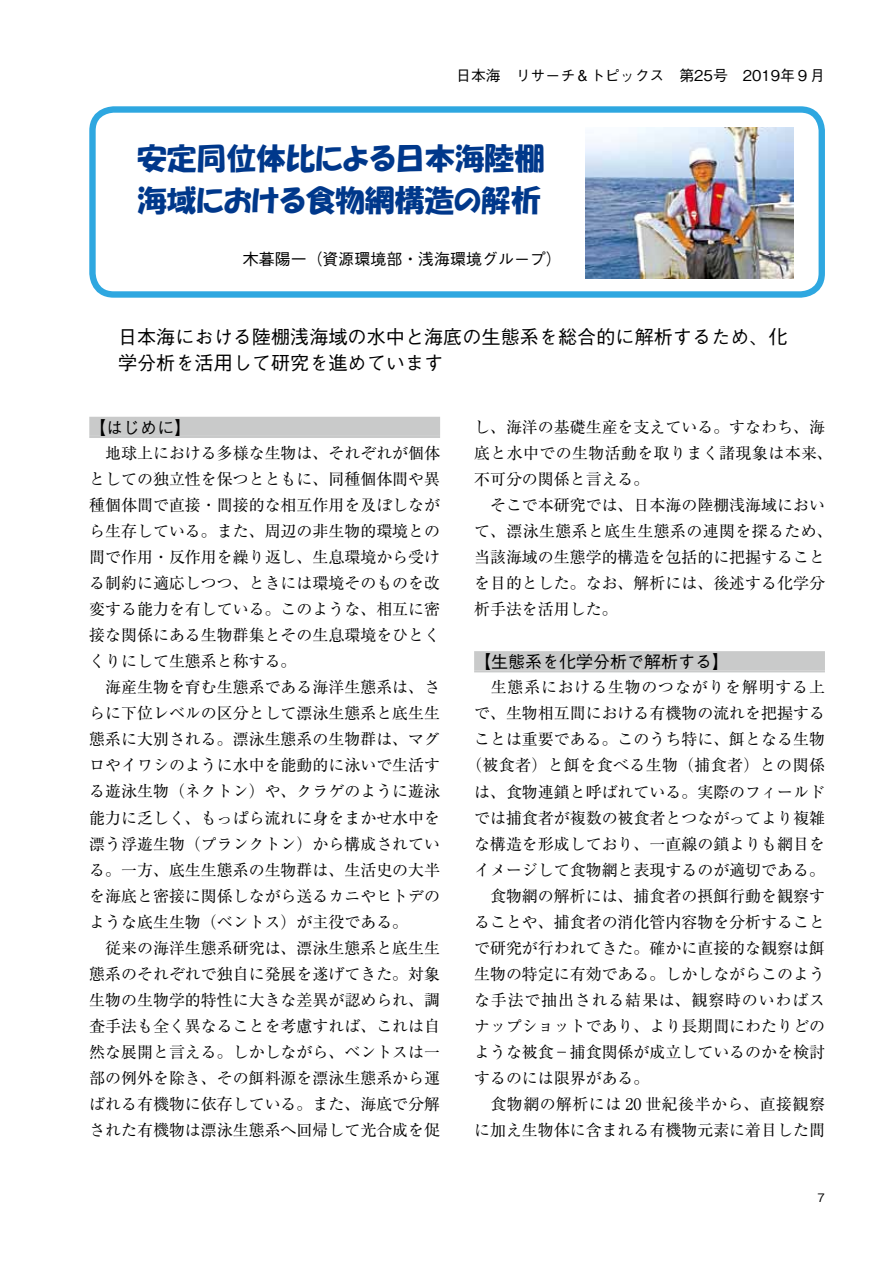
<style>
.page{position:relative;width:893px;height:1263px;background:#fff}
.page>*{position:absolute;margin:0;border:0;box-sizing:border-box;transform-origin:0 0}
.t1{font:29.7px/42.6px "HGP Soei Kakupoptai";color:#00388b}
.t2{font:500 19.2px/25.5px "Gothic BBB Pro";color:#000}
.t3{font:500 16.95px "Gothic BBB Pro";color:#000}
.t4{font:15.9px/26.1px "Ryumin Pro";color:#000}
.t5{font:15.9px "Ryumin Pro";letter-spacing:.025em;color:#000}
.t6{font:15.9px "Ryumin Pro";letter-spacing:.03em;color:#000}
.t7{font:15.9px "Ryumin Pro";letter-spacing:.05em;color:#000}
.t8{font:15.9px "Ryumin Pro";letter-spacing:.055em;color:#000}
.t9{font:500 15.9px "Gothic BBB Pro";color:#000}
.t10{font:500 14.85px "Gothic BBB Pro";color:#000}
.t11{font:500 11.7px "Gothic BBB Pro";color:#000}
</style>
<div class="page">
<div style="left:89px;top:106px;width:736px;height:192px;border:6px solid #2ea7e0;border-radius:21px"></div>
<div style="left:89px;top:417px;width:351px;height:19px;background:#c9caca"></div>
<hr style="left:89px;top:436px;width:351px;height:2px;background:#c9caca">
<div style="left:474px;top:651px;width:351px;height:19px;background:#c9caca"></div>
<hr style="left:474px;top:670px;width:351px;height:2px;background:#c9caca">
<img style="left:586px;top:127px;width:207px;height:152px">
<p class="t10" style="left:456px;top:64px;width:370px">日本海　リサーチ＆トピックス　第25号　2019年９月</p>
<h1 class="t1" style="left:137px;top:137px;width:408px">安定同位体比による日本海陸棚海域における食物網構造の解析</h1>
<p class="t9" style="left:243px;top:246px;width:320px">木暮陽一（資源環境部・浅海環境グループ）</p>
<p class="t2" style="left:118px;top:322px;width:671px">日本海における陸棚浅海域の水中と海底の生態系を総合的に解析するため、化学分析を活用して研究を進めています</p>
<p class="t3" style="left:89px;top:414px;width:104px">【はじめに】</p>
<p class="t4" style="left:89px;top:439px;width:352px">　地球上における多様な生物は、それぞれが個体としての独立性を保つとともに、同種個体間や異種個体間で直接・間接的な相互作用を及ぼしながら生存している。また、周辺の非生物的環境との間で作用・反作用を繰り返し、生息環境から受ける制約に適応しつつ、ときには環境そのものを改変する能力を有している。このような、相互に密接な関係にある生物群集とその生息環境をひとくくりにして生態系と称する。<br>　海産生物を育む生態系である海洋生態系は、さらに下位レベルの区分として漂泳生態系と底生生態系に大別される。漂泳生態系の生物群は、マグロやイワシのように水中を能動的に泳いで生活する遊泳生物（ネクトン）や、クラゲのように遊泳能力に乏しく、もっぱら流れに身をまかせ水中を漂う浮遊生物（プランクトン）から構成されている。一方、底生生態系の生物群は、生活史の大半を海底と密接に関係しながら送るカニやヒトデのような底生生物（ベントス）が主役である。<br>　従来の海洋生態系研究は、漂泳生態系と底生生態系のそれぞれで独自に発展を遂げてきた。対象生物の生物学的特性に大きな差異が認められ、調査手法も全く異なることを考慮すれば、これは自然な展開と言える。しかしながら、ベントスは一部の例外を除き、その餌料源を漂泳生態系から運ばれる有機物に依存している。また、海底で分解された有機物は漂泳生態系へ回帰して光合成を促</p>
<p class="t4" style="left:474px;top:413px;width:360px">し、海洋の基礎生産を支えている。すなわち、海底と水中での生物活動を取りまく諸現象は本来、不可分の関係と言える。<br>　そこで本研究では、日本海の陸棚浅海域において、漂泳生態系と底生生態系の連関を探るため、当該海域の生態学的構造を包括的に把握することを目的とした。なお、解析には、後述する化学分析手法を活用した。</p>
<p class="t3" style="left:474px;top:648px;width:257px">【生態系を化学分析で解析する】</p>
<p class="t7" style="left:474px;top:675px;width:352px">　生態系における生物のつながりを解明する上</p>
<p class="t4" style="left:474px;top:699px;width:352px">で、生物相互間における有機物の流れを把握する</p>
<p class="t4" style="left:474px;top:725px;width:352px">ことは重要である。このうち特に、餌となる生物</p>
<p class="t5" style="left:466px;top:753px;width:360px">（被食者）と餌を食べる生物（捕食者）との関係</p>
<p class="t4" style="left:474px;top:777px;width:352px">は、食物連鎖と呼ばれている。実際のフィールド</p>
<p class="t4" style="left:474px;top:803px;width:352px">では捕食者が複数の被食者とつながってより複雑</p>
<p class="t4" style="left:474px;top:829px;width:352px">な構造を形成しており、一直線の鎖よりも網目を</p>
<p class="t4" style="left:474px;top:855px;width:352px">イメージして食物網と表現するのが適切である。</p>
<p class="t4" style="left:474px;top:882px;width:352px">　食物網の解析には、捕食者の摂餌行動を観察す</p>
<p class="t4" style="left:474px;top:908px;width:352px">ることや、捕食者の消化管内容物を分析すること</p>
<p class="t4" style="left:474px;top:934px;width:352px">で研究が行われてきた。確かに直接的な観察は餌</p>
<p class="t4" style="left:474px;top:960px;width:352px">生物の特定に有効である。しかしながらこのよう</p>
<p class="t8" style="left:474px;top:987px;width:352px">な手法で抽出される結果は、観察時のいわばス</p>
<p class="t4" style="left:474px;top:1012px;width:352px">ナップショットであり、より長期間にわたりどの</p>
<p class="t4" style="left:474px;top:1038px;width:352px">ような被食－捕食関係が成立しているのかを検討</p>
<p class="t4" style="left:474px;top:1064px;width:177px">するのには限界がある。</p>
<p class="t6" style="left:474px;top:1091px;width:352px">　食物網の解析には 20 世紀後半から、直接観察</p>
<p class="t4" style="left:474px;top:1116px;width:352px">に加え生物体に含まれる有機物元素に着目した間</p>
<p class="t11" style="left:818px;top:1188px;width:9px">7</p>
</div>
